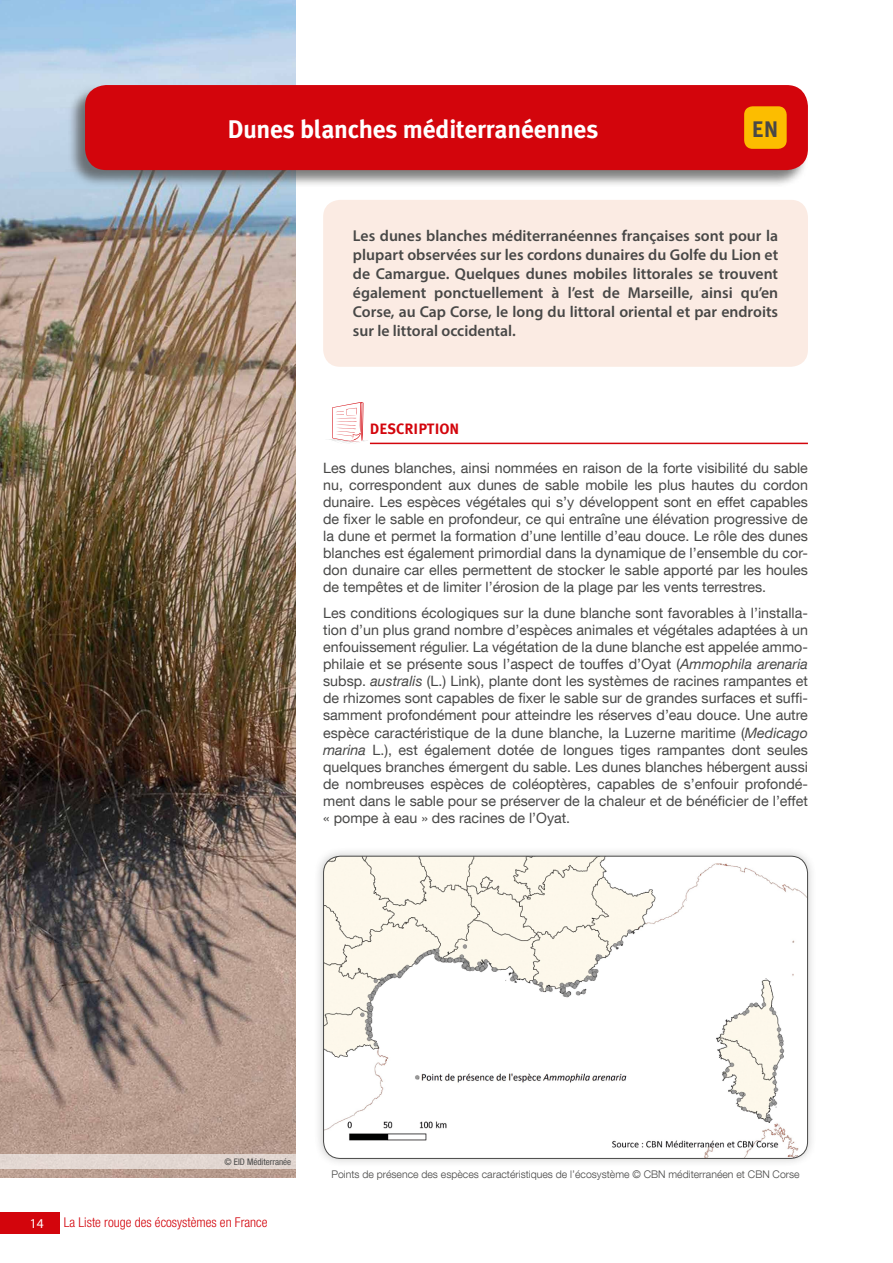
<style>
.page{position:relative;width:893px;height:1263px;background:#fff}
.page>*{position:absolute;margin:0;border:0;box-sizing:border-box;transform-origin:0 0}
.t1{font:700 25.5px "Meta Plus";letter-spacing:-.01em;color:#fff}
.t2{font:700 22.5px "Meta Plus";color:#484847}
.t3{font:600 15.75px/18.9px "Myriad Pro";color:#484847;text-align:justify}
.t4{font:700 15px "Meta Plus";color:#d3050c}
.t5{font:14.25px/17.1px "Helvetica Neue LT Com";color:#484847;text-align:justify}
.t6{font:300 condensed 13.5px "Helvetica Neue LT Com";color:#d3050c}
.t7{font:13.5px "Myriad Pro";color:#fff}
.t8{font:300 10.5px "Helvetica Neue LT Com";color:#484847}
.t9{font:condensed 9px "Helvetica Neue LT Com";color:#484847}
.s1{font-style:italic}
</style>
<div class="page">
<div style="left:0;top:1212px;width:59px;height:21px;background:#d3050c"></div>
<img style="left:0;top:0;width:296px;height:1178px">
<div style="left:323px;top:200px;width:485px;height:167px;background:#fbebe3;border-radius:17px"></div>
<div style="left:68px;top:85px;width:740px;height:103px;background:#484847;opacity:.7"></div>
<div style="left:85px;top:85px;width:723px;height:85px;background:#d3050c;border-radius:21px"></div>
<hr style="left:370px;top:443px;width:438px;height:1px;background:#d3050c">
<svg style="left:329px;top:402px;width:39px;height:41px"></svg>
<div style="left:0;top:1154px;width:296px;height:15px;background:#e2d7d1"></div>
<div style="left:744px;top:106px;width:43px;height:43px;background:#fcbd00;border-radius:9px"></div>
<div style="left:314px;top:847px;width:503px;height:321px;background:#484847;opacity:.3"></div>
<img style="left:324px;top:856px;width:483px;height:302px">
<div style="left:323px;top:856px;width:485px;height:303px;border:1px solid #484847;border-radius:17px"></div>
<h1 class="t1" style="left:227px;top:114px;width:373px">Dunes blanches méditerranéennes</h1>
<h2 class="t2" style="left:752px;top:116px;width:28px">EN</h2>
<p class="t3" style="left:353px;top:226px;width:427px">Les dunes blanches méditerranéennes françaises sont pour la plupart observées sur les cordons dunaires du Golfe du Lion et de Camargue. Quelques dunes mobiles littorales se trouvent également ponctuellement à l’est de Marseille, ainsi qu’en Corse, au Cap Corse, le long du littoral oriental et par endroits sur le littoral occidental.</p>
<p class="t4" style="left:370px;top:420px;width:91px">DESCRIPTION</p>
<p class="t5" style="left:323px;top:458px;width:486px">Les dunes blanches, ainsi nommées en raison de la forte visibilité du sable nu, correspondent aux dunes de sable mobile les plus hautes du cordon dunaire. Les espèces végétales qui s’y développent sont en effet capables de fixer le sable en profondeur, ce qui entraîne une élévation progressive de la dune et permet la formation d’une lentille d’eau douce. Le rôle des dunes blanches est également primordial dans la dynamique de l’ensemble du cor&shy;don dunaire car elles permettent de stocker le sable apporté par les houles de tempêtes et de limiter l’érosion de la plage par les vents terrestres.</p>
<p class="t5" style="left:323px;top:604px;width:486px">Les conditions écologiques sur la dune blanche sont favorables à l’installa&shy;tion d’un plus grand nombre d’espèces animales et végétales adaptées à un enfouissement régulier. La végétation de la dune blanche est appelée ammo&shy;philaie et se présente sous l’aspect de touffes d’Oyat (<span class="s1">Ammophila arenaria </span>subsp. <span class="s1">australis</span> (L.) Link), plante dont les systèmes de racines rampantes et de rhizomes sont capables de fixer le sable sur de grandes surfaces et suffi&shy;samment profondément pour atteindre les réserves d’eau douce. Une autre espèce caractéristique de la dune blanche, la Luzerne maritime (<span class="s1">Medicago marina</span> L.), est également dotée de longues tiges rampantes dont seules quelques branches émergent du sable. Les dunes blanches hébergent aussi de nombreuses espèces de coléoptères, capables de s’enfouir profondé&shy;ment dans le sable pour se préserver de la chaleur et de bénéficier de l’effet « pompe à eau » des racines de l’Oyat.</p>
<p class="t9" style="left:225px;top:1157px;width:68px">© EID Méditerranée</p>
<p class="t7" style="left:30px;top:1215px;width:15px">14</p>
<p class="t6" style="left:64px;top:1215px;width:205px">La Liste rouge des écosystèmes en France</p>
<p class="t8" style="left:331px;top:1168px;width:470px">Points de présence des espèces caractéristiques de l’écosystème © CBN méditerranéen et CBN Corse</p>
</div>
